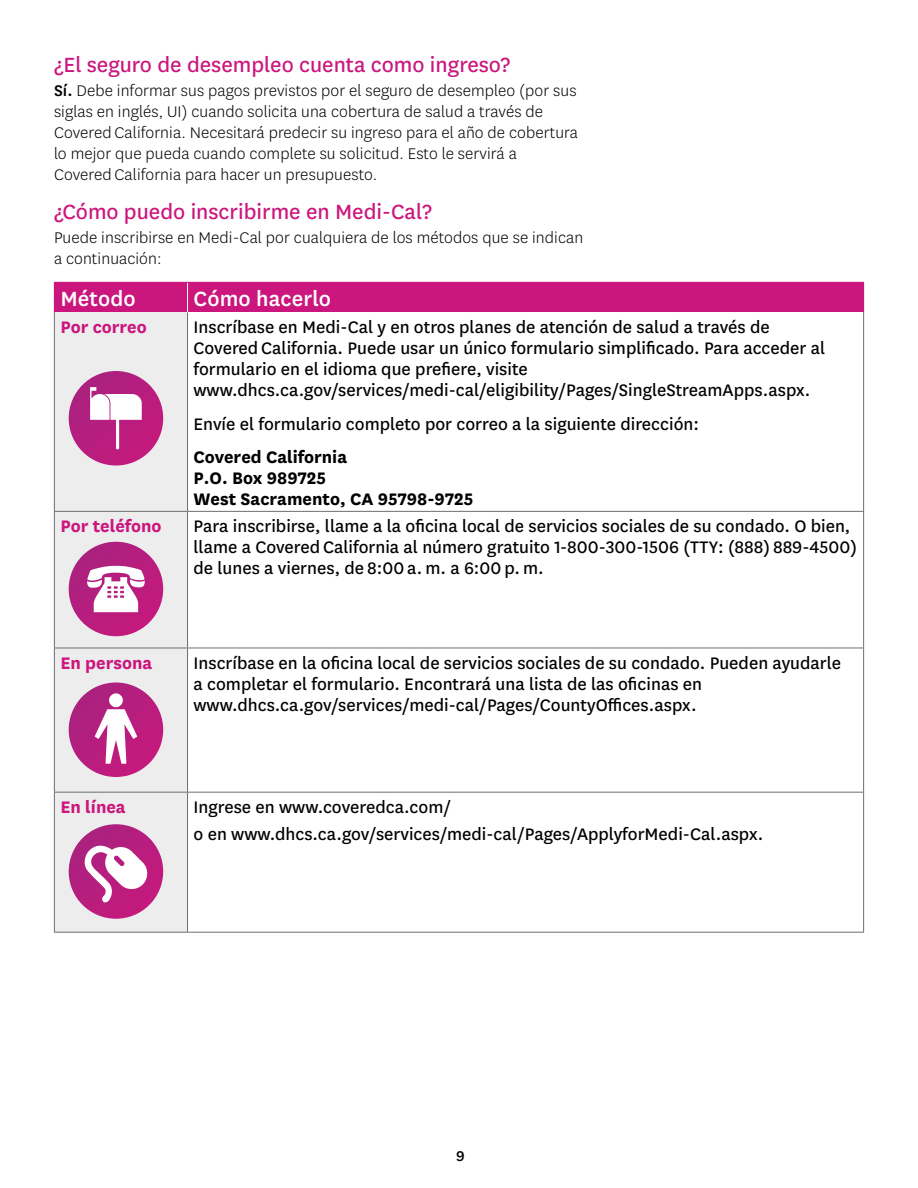
<style>
.page{position:relative;width:918px;height:1188px;background:#fff}
.page>*{position:absolute;margin:0;border:0;box-sizing:border-box;transform-origin:0 0}
.t1{font:24px "Centene Sans";color:#cb167d}
.t2{font:500 24px "Centene Sans";letter-spacing:.005em;color:#fff}
.t3{font:19.5px/21px "Centene Sans";color:#000}
.t4{font:700 19.5px/21px "Centene Sans";color:#000}
.t5{font:700 19.5px "Centene Sans";color:#cb167d}
.t6{font:300 18px/21px "Centene Sans";letter-spacing:.005em;color:#000}
.t7{font:500 16.5px "Centene Sans";color:#000}
.s1{font-weight:500}
</style>
<div class="page">
<div style="left:54px;top:282px;width:134px;height:30px;background:#cb167d"></div>
<div style="left:188px;top:282px;width:676px;height:30px;background:#cb167d"></div>
<div style="left:54px;top:312px;width:134px;height:199px;background:#ededee"></div>
<div style="left:54px;top:511px;width:134px;height:137px;background:#ededee"></div>
<div style="left:54px;top:648px;width:134px;height:144px;background:#ededee"></div>
<div style="left:54px;top:792px;width:134px;height:140px;background:#ededee"></div>
<hr style="left:187px;top:312px;width:1px;height:199px;background:#6d6e71">
<hr style="left:54px;top:511px;width:134px;height:1px;background:#6d6e71">
<hr style="left:188px;top:511px;width:676px;height:1px;background:#6d6e71">
<hr style="left:187px;top:512px;width:1px;height:136px;background:#6d6e71">
<hr style="left:54px;top:648px;width:134px;height:1px;background:#6d6e71">
<hr style="left:188px;top:648px;width:676px;height:1px;background:#6d6e71">
<hr style="left:187px;top:648px;width:1px;height:144px;background:#6d6e71">
<hr style="left:54px;top:792px;width:134px;height:1px;background:#6d6e71">
<hr style="left:188px;top:792px;width:676px;height:1px;background:#6d6e71">
<hr style="left:187px;top:793px;width:1px;height:139px;background:#6d6e71">
<hr style="left:54px;top:312px;width:1px;height:199px;background:#6d6e71">
<hr style="left:863px;top:312px;width:1px;height:199px;background:#6d6e71">
<hr style="left:54px;top:512px;width:1px;height:136px;background:#6d6e71">
<hr style="left:863px;top:512px;width:1px;height:136px;background:#6d6e71">
<hr style="left:54px;top:648px;width:1px;height:144px;background:#6d6e71">
<hr style="left:863px;top:648px;width:1px;height:144px;background:#6d6e71">
<hr style="left:54px;top:793px;width:1px;height:139px;background:#6d6e71">
<hr style="left:863px;top:793px;width:1px;height:139px;background:#6d6e71">
<hr style="left:54px;top:932px;width:134px;height:1px;background:#6d6e71">
<hr style="left:188px;top:932px;width:676px;height:1px;background:#6d6e71">
<svg style="left:187px;top:283px;width:1px;height:29px"></svg>
<div style="left:69px;top:371px;width:94px;height:95px;background:linear-gradient(to bottom,#ae207e,#c22080);border-radius:47px"></div>
<svg style="left:90px;top:387px;width:52px;height:63px"></svg>
<svg style="left:69px;top:542px;width:94px;height:94px"></svg>
<svg style="left:87px;top:562px;width:58px;height:50px"></svg>
<div style="left:69px;top:682px;width:94px;height:95px;background:linear-gradient(to right,#ad227f,#c11e7f);border-radius:47px"></div>
<svg style="left:95px;top:709px;width:42px;height:55px"></svg>
<div style="left:109px;top:693px;width:14px;height:14px;background:#fff;border-radius:50%"></div>
<svg style="left:69px;top:824px;width:94px;height:95px"></svg>
<svg style="left:83px;top:843px;width:66px;height:60px"></svg>
<h3 class="t1" style="left:54px;top:49px;width:458px">¿El seguro de desempleo cuenta como ingreso?</h3>
<p class="t6" style="left:54px;top:79px;width:526px"><span class="s1">Sí.</span> Debe informar sus pagos previstos por el seguro de desempleo (por sus siglas en inglés, UI) cuando solicita una cobertura de salud a través de Covered California. Necesitará predecir su ingreso para el año de cobertura lo mejor que pueda cuando complete su solicitud. Esto le servirá a Covered California para hacer un presupuesto.</p>
<h3 class="t1" style="left:54px;top:196px;width:379px">¿Cómo puedo inscribirme en Medi‑Cal?</h3>
<p class="t6" style="left:54px;top:226px;width:531px">Puede inscribirse en Medi‑Cal por cualquiera de los métodos que se indican a continuación:</p>
<p class="t2" style="left:60px;top:283px;width:77px">Método</p>
<p class="t2" style="left:194px;top:283px;width:139px">Cómo hacerlo</p>
<p class="t5" style="left:60px;top:313px;width:88px">Por correo</p>
<p class="t3" style="left:194px;top:315px;width:633px">Inscríbase en Medi‑Cal y en otros planes de atención de salud a través de Covered California. Puede usar un único formulario simplificado. Para acceder al formulario en el idioma que prefiere, visite www.dhcs.ca.gov/services/medi‑cal/eligibility/Pages/SingleStreamApps.aspx.</p>
<p class="t3" style="left:194px;top:413px;width:507px">Envíe el formulario completo por correo a la siguiente dirección:</p>
<p class="t4" style="left:194px;top:445px;width:281px">Covered California<br>P.O. Box 989725<br>West Sacramento, CA 95798-9725</p>
<p class="t5" style="left:60px;top:512px;width:103px">Por teléfono</p>
<p class="t3" style="left:194px;top:514px;width:665px">Para inscribirse, llame a la oficina local de servicios sociales de su condado. O bien, llame a Covered California al número gratuito 1‑800‑300‑1506 (TTY: (888) 889‑4500) de lunes a viernes, de 8:00 a. m. a 6:00 p. m.</p>
<p class="t5" style="left:60px;top:649px;width:93px">En persona</p>
<p class="t3" style="left:194px;top:651px;width:649px">Inscríbase en la oficina local de servicios sociales de su condado. Pueden ayudarle a completar el formulario. Encontrará una lista de las oficinas en www.dhcs.ca.gov/services/medi‑cal/Pages/CountyOffices.aspx.</p>
<p class="t5" style="left:60px;top:793px;width:67px">En línea</p>
<p class="t3" style="left:194px;top:792px;width:571px;line-height:27.8px">Ingrese en www.coveredca.com/<br>o en www.dhcs.ca.gov/services/medi‑cal/Pages/ApplyforMedi‑Cal.aspx.</p>
<p class="t7" style="left:456px;top:1145px;width:10px">9</p>
</div>
